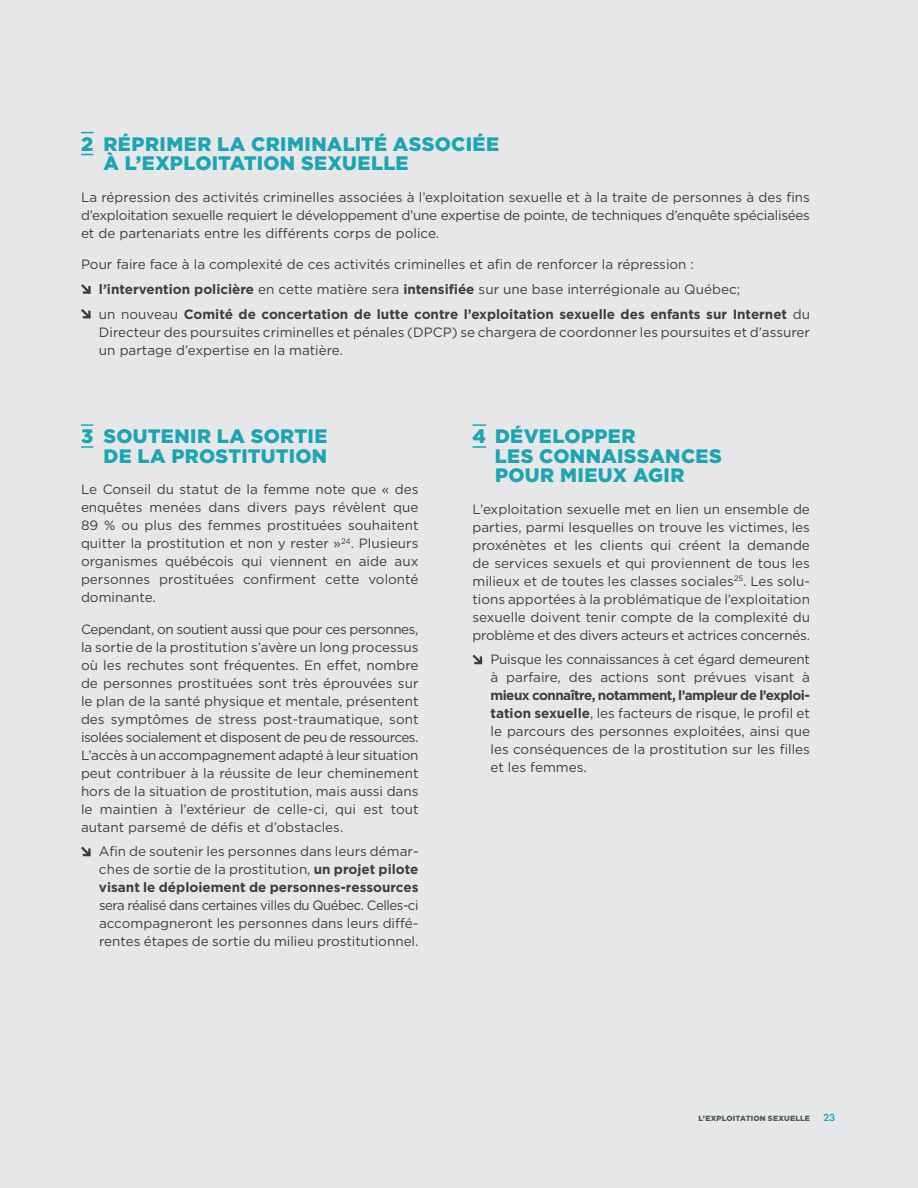
<style>
.page{position:relative;width:918px;height:1188px;background:#e6e7e9}
.page>*{position:absolute;margin:0;border:0;box-sizing:border-box;transform-origin:0 0}
.t1{font:900 19.5px/19.5px "Gotham";letter-spacing:.015em;color:#1da4b3}
.t2{font:13.5px/18px "Gotham";color:#3e3e3f}
.t3{font:13.5px/18px "Gotham";letter-spacing:-.02em;color:#3e3e3f}
.t4{font:500 10.5px "Campton";color:#00b0bb}
.t5{font:900 7.5px "Gotham";letter-spacing:.03em;color:#4d5757}
.s1{font-weight:700}
</style>
<div class="page">
<svg style="left:81px;top:154px;width:12px;height:1px"></svg>
<svg style="left:81px;top:132px;width:12px;height:1px"></svg>
<svg style="left:81px;top:284px;width:10px;height:10px"></svg>
<svg style="left:81px;top:309px;width:10px;height:10px"></svg>
<svg style="left:472px;top:446px;width:14px;height:2px"></svg>
<svg style="left:472px;top:424px;width:14px;height:2px"></svg>
<svg style="left:472px;top:655px;width:10px;height:9px"></svg>
<svg style="left:81px;top:446px;width:12px;height:2px"></svg>
<svg style="left:81px;top:424px;width:12px;height:2px"></svg>
<svg style="left:81px;top:847px;width:10px;height:9px"></svg>
<h1 class="t1" style="left:103px;top:134px;width:397px;text-indent:-22px">2 RÉPRIMER LA CRIMINALITÉ ASSOCIÉE<br>À L’EXPLOITATION SEXUELLE</h1>
<p class="t2" style="left:81px;top:188px;width:731px;text-align:justify">La répression des activités criminelles associées à l’exploitation sexuelle et à la traite de personnes à des fins d’exploitation sexuelle requiert le développement d’une expertise de pointe, de techniques d’enquête spécialisées et de partenariats entre les différents corps de police.</p>
<p class="t2" style="left:99px;top:252px;width:713px;line-height:24.8px;text-indent:-18px">Pour faire face à la complexité de ces activités criminelles et afin de renforcer la répression :<br><span class="s1">l’intervention policière</span> en cette matière sera <span class="s1">intensifiée</span> sur une base interrégionale au Québec;<br>un nouveau <span class="s1">Comité de concertation de lutte contre l’exploitation sexuelle des enfants sur Internet</span> du</p>
<p class="t2" style="left:99px;top:323px;width:713px">Directeur des poursuites criminelles et pénales (DPCP) se chargera de coordonner les poursuites et d’assurer un partage d’expertise en la matière.</p>
<h1 class="t1" style="left:81px;top:426px;width:248px;text-align:right">3 SOUTENIR LA SORTIE<br>DE LA PROSTITUTION</h1>
<p class="t2" style="left:81px;top:480px;width:339px;text-align:justify">Le Conseil du statut de la femme note que « des enquêtes menées dans divers pays révèlent que 89 % ou plus des femmes prostituées souhaitent quitter la prostitution et non y rester »<sup>24</sup>. Plusieurs organismes québécois qui viennent en aide aux personnes prostituées confirment cette volonté dominante.</p>
<p class="t2" style="left:81px;top:620px;width:339px;text-align:justify">Cependant, on soutient aussi que pour ces personnes, la sortie de la prostitution s’avère un long processus où les rechutes sont fréquentes. En effet, nombre de personnes prostituées sont très éprouvées sur le plan de la santé physique et mentale, présentent des symptômes de stress post-traumatique, sont isolées socialement et disposent de peu de ressources.<br>L’accès à un accompagnement adapté à leur situation peut contribuer à la réussite de leur cheminement hors de la situation de prostitution, mais aussi dans le maintien à l’extérieur de celle-ci, qui est tout autant parsemé de défis et d’obstacles.</p>
<p class="t2" style="left:99px;top:842px;width:321px">Afin de soutenir les personnes dans leurs démar&shy;ches de sortie de la prostitution, <span class="s1">un projet pilote visant le déploiement de personnes-ressources</span></p>
<p class="t2" style="left:99px;top:896px;width:321px">sera réalisé dans certaines villes du Québec. Celles-ci accompagneront les personnes dans leurs diffé&shy;rentes étapes de sortie du milieu prostitutionnel.</p>
<h1 class="t1" style="left:495px;top:426px;width:226px;text-indent:-22px">4 DÉVELOPPER<br>LES CONNAISSANCES<br>POUR MIEUX AGIR</h1>
<p class="t2" style="left:472px;top:500px;width:339px">L’exploitation sexuelle met en lien un ensemble de parties, parmi lesquelles on trouve les victimes, les proxénètes et les clients qui créent la demande de services sexuels et qui proviennent de tous les milieux et de toutes les classes sociales<sup>25</sup>. Les solu&shy;tions apportées à la problématique de l’exploitation sexuelle doivent tenir compte de la complexité du problème et des divers acteurs et actrices concernés.</p>
<p class="t3" style="left:490px;top:650px;width:321px">Puisque les connaissances à cet égard demeurent à parfaire, des actions sont prévues visant à</p>
<p class="t2" style="left:490px;top:686px;width:321px;text-align:justify"><span class="s1">mieux connaître, notamment, l’ampleur de l’exploi&shy;tation sexuelle</span>, les facteurs de risque, le profil et le parcours des personnes exploitées, ainsi que les conséquences de la prostitution sur les filles et les femmes.</p>
<p class="t5" style="left:699px;top:1113px;width:113px">L’EXPLOITATION SEXUELLE</p>
<p class="t4" style="left:824px;top:1110px;width:13px">23</p>
</div>
